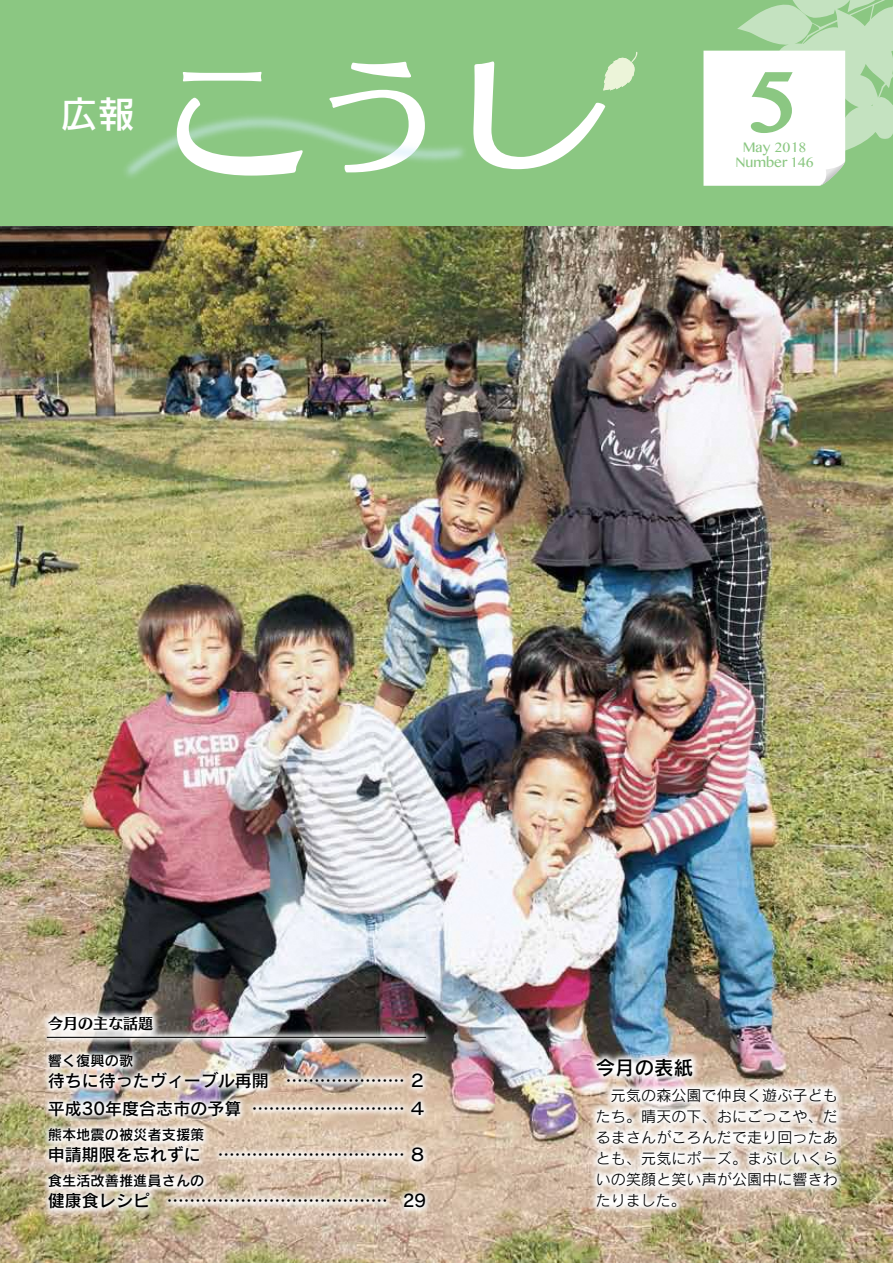
<style>
.page{position:relative;width:893px;height:1263px;background:#fff}
.page>*{position:absolute;margin:0;border:0;box-sizing:border-box;transform-origin:0 0}
.t1{font:700 87.15px "Bangla MN";color:#8bc782}
.t2{font:37.2px "Rodin Pro DB";color:#fff}
.t3{font:19.5px "Rodin Pro DB";color:#000}
.t4{font:16.95px/27.6px "Rodin Pro DB";color:#000}
.t5{font:15px/21px "Rodin Pro M";letter-spacing:.01em;color:#000;text-align:justify}
.t6{font:15px "Skip Std B";color:#000}
.t7{font:14.25px "Rodin Pro DB";color:#000}
.t8{font:13.8px "Bangla MN";color:#8bc782}
</style>
<div class="page">
<img style="left:0;top:225px;width:893px;height:1038px">
<div style="left:0;top:0;width:893px;height:225px;background:#8bc782"></div>
<img style="left:0;top:996px;width:484px;height:267px">
<img style="left:0;top:956px;width:480px;height:138px">
<hr style="left:47px;top:1037px;width:379px;height:1px;background:#000">
<svg style="left:351px;top:62px;width:56px;height:5px"></svg>
<img style="left:75px;top:67px;width:441px;height:161px">
<svg style="left:189px;top:98px;width:114px;height:78px"></svg>
<svg style="left:473px;top:52px;width:165px;height:117px"></svg>
<img style="left:75px;top:67px;width:114px;height:123px">
<svg style="left:703px;top:0;width:190px;height:186px"></svg>
<img style="left:535px;top:999px;width:358px;height:264px">
<h2 class="t2" style="left:60px;top:90px;width:76px">広報</h2>
<h1 class="t1" style="left:744px;top:45px;width:58px">5</h1>
<p class="t8" style="left:735px;top:153px;width:80px">Number 146</p>
<p class="t8" style="left:743px;top:138px;width:65px">May 2018</p>
<p class="t6" style="left:48px;top:1012px;width:106px">今月の主な話題</p>
<p class="t7" style="left:48px;top:1051px;width:87px">響く復興の歌</p>
<p class="t4" style="left:48px;top:1066px;width:380px">待ちに待ったヴィーブル再開 ………………… ２平成30年度合志市の予算 ……………………… ４</p>
<p class="t7" style="left:48px;top:1125px;width:158px">熊本地震の被災者支援策</p>
<p class="t4" style="left:48px;top:1140px;width:380px">申請期限を忘れずに …………………………… ８</p>
<p class="t7" style="left:48px;top:1171px;width:158px">食生活改善推進員さんの</p>
<p class="t4" style="left:48px;top:1186px;width:380px">健康食レシピ ………………………………… 29</p>
<h3 class="t3" style="left:596px;top:1055px;width:99px">今月の表紙</h3>
<p class="t5" style="left:596px;top:1084px;width:244px">　元気の森公園で仲良く遊ぶ子どもたち。晴天の下、おにごっこや、だるまさんがころんだで走り回ったあとも、元気にポーズ。まぶしいくらいの笑顔と笑い声が公園中に響きわたりました。</p>
</div>
